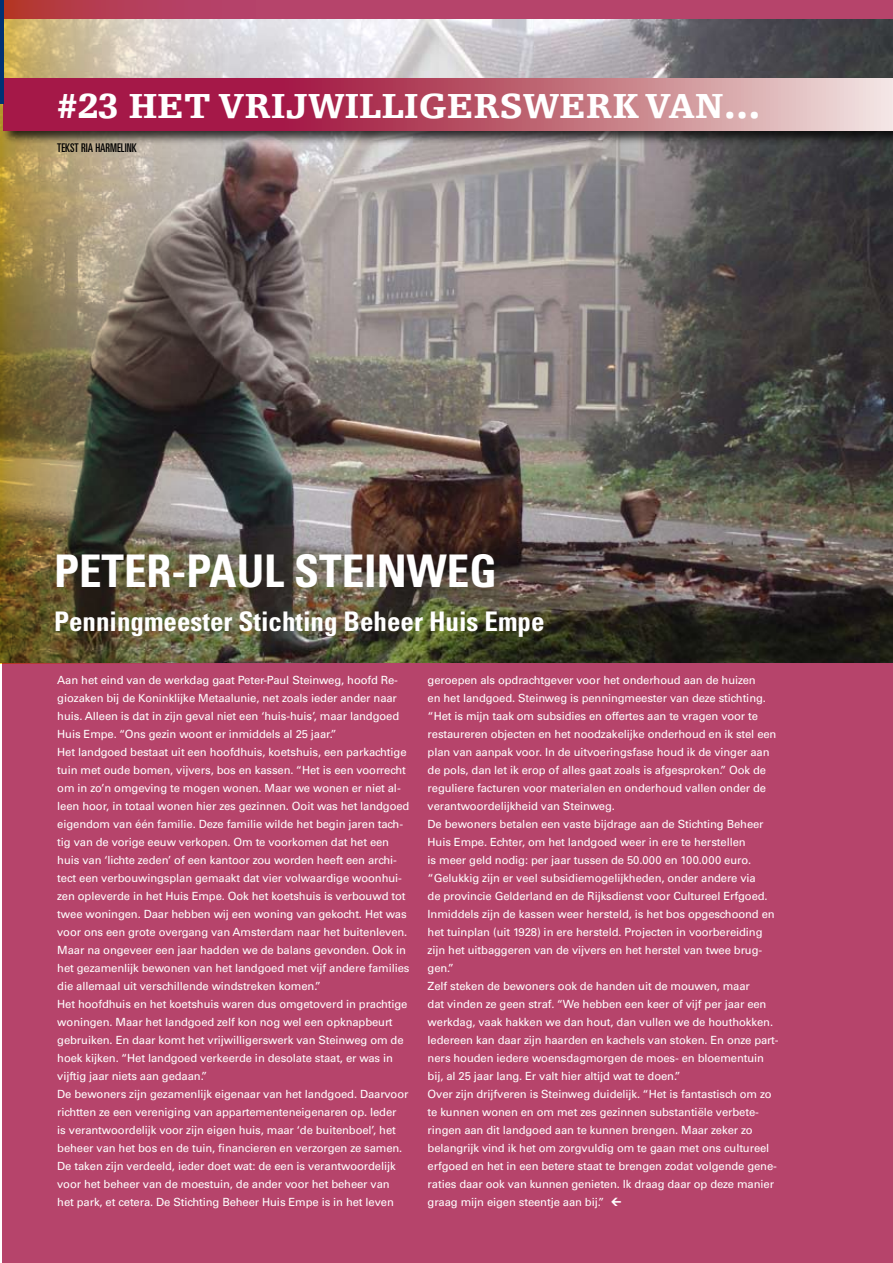
<style>
.page{position:relative;width:893px;height:1263px;background:#fff}
.page>*{position:absolute;margin:0;border:0;box-sizing:border-box;transform-origin:0 0}
.t1{font:700 condensed 45px "Univers";color:#fff}
.t2{font:900 36.75px "Egyptienne F";color:#fff}
.t3{font:700 condensed 27px "Univers";color:#fff}
.t4{font:ultra-condensed 12px "Univers";color:#000}
.t5{font:500 11.25px/18px "Univers CE";letter-spacing:-.01em;color:#fff}
</style>
<div class="page">
<div style="left:3px;top:0;width:890px;height:1263px;background:#b6446b"></div>
<img style="left:255px;top:19px;width:638px;height:643px">
<img style="left:0;top:0;width:255px;height:663px">
<div style="left:1px;top:77px;width:892px;height:69px;background:#000;opacity:.75"></div>
<svg style="left:3px;top:79px;width:890px;height:52px;background:#bc5b73"></svg>
<hr style="left:0;top:0;width:3px;height:104px;background:#003274">
<h2 class="t2" style="left:57px;top:85px;width:705px">#23 HET VRIJWILLIGERSWERK VAN…</h2>
<p class="t4" style="left:57px;top:141px;width:45px">tekst RIA HARME</p>
<p class="t4" style="left:121px;top:141px;width:9px">LINK</p>
<h1 class="t1" style="left:54px;top:544px;width:444px">Peter-Paul Steinweg</h1>
<h3 class="t3" style="left:54px;top:605px;width:492px">Penningmeester Stichting Beheer Huis Empe</h3>
<p class="t5" style="left:57px;top:671px;width:354px">Aan het eind van de werkdag gaat Peter-Paul Steinweg, hoofd Re&shy;giozaken bij de Koninklijke Metaalunie, net zoals ieder ander naar huis. Alleen is dat in zijn geval niet een ‘huis-huis’, maar landgoed Huis Empe. “Ons gezin woont er inmiddels al 25 jaar.”<br>Het landgoed bestaat uit een hoofdhuis, koetshuis, een parkachtige tuin met oude bomen, vijvers, bos en kassen. “Het is een voorrecht om in zo’n omgeving te mogen wonen. Maar we wonen er niet al&shy;leen hoor, in totaal wonen hier zes gezinnen. Ooit was het landgoed eigendom van één familie. Deze familie wilde het begin jaren tach&shy;tig van de vorige eeuw verkopen. Om te voorkomen dat het een huis van ‘lichte zeden’ of een kantoor zou worden heeft een archi&shy;tect een verbouwingsplan gemaakt dat vier volwaardige woonhui&shy;zen opleverde in het Huis Empe. Ook het koetshuis is verbouwd tot twee woningen. Daar hebben wij een woning van gekocht. Het was voor ons een grote overgang van Amsterdam naar het buitenleven.<br>Maar na ongeveer een jaar hadden we de balans gevonden. Ook in het gezamenlijk bewonen van het landgoed met vijf andere families die allemaal uit verschillende windstreken komen.”<br>Het hoofdhuis en het koetshuis waren dus omgetoverd in prachtige woningen. Maar het landgoed zelf kon nog wel een opknapbeurt gebruiken. En daar komt het vrijwilligerswerk van Steinweg om de hoek kijken. “Het landgoed verkeerde in desolate staat, er was in vijftig jaar niets aan gedaan.”<br>De bewoners zijn gezamenlijk eigenaar van het landgoed. Daarvoor richtten ze een vereniging van appartementeneigenaren op. Ieder<br>is verantwoordelijk voor zijn eigen huis, maar ‘de buitenboel’, het beheer van het bos en de tuin, financieren en verzorgen ze samen.<br>De taken zijn verdeeld, ieder doet wat: de een is verantwoordelijk voor het beheer van de moestuin, de ander voor het beheer van<br>het park, et cetera. De Stichting Beheer Huis Empe is in het leven</p>
<p class="t5" style="left:428px;top:671px;width:353px">geroepen als opdrachtgever voor het onderhoud aan de huizen<br>en het landgoed. Steinweg is penningmeester van deze stichting. “Het is mijn taak om subsidies en offertes aan te vragen voor te restaureren objecten en het noodzakelijke onderhoud en ik stel een plan van aanpak voor. In de uitvoeringsfase houd ik de vinger aan de pols, dan let ik erop of alles gaat zoals is afgesproken.” Ook de reguliere facturen voor materialen en onderhoud vallen onder de verantwoordelijkheid van Steinweg.<br>De bewoners betalen een vaste bijdrage aan de Stichting Beheer Huis Empe. Echter, om het landgoed weer in ere te herstellen<br>is meer geld nodig: per jaar tussen de 50.000 en 100.000 euro. “Gelukkig zijn er veel subsidiemogelijkheden, onder andere via<br>de provincie Gelderland en de Rijksdienst voor Cultureel Erfgoed.<br>Inmiddels zijn de kassen weer hersteld, is het bos opgeschoond en het tuinplan (uit 1928) in ere hersteld. Projecten in voorbereiding zijn het uitbaggeren van de vijvers en het herstel van twee brug&shy;gen.”<br>Zelf steken de bewoners ook de handen uit de mouwen, maar<br>dat vinden ze geen straf. “We hebben een keer of vijf per jaar een werkdag, vaak hakken we dan hout, dan vullen we de houthokken.<br>Iedereen kan daar zijn haarden en kachels van stoken. En onze part&shy;ners houden iedere woensdagmorgen de moes- en bloementuin bij, al 25 jaar lang. Er valt hier altijd wat te doen.”<br>Over zijn drijfveren is Steinweg duidelijk. “Het is fantastisch om zo te kunnen wonen en om met zes gezinnen substantiële verbete&shy;ringen aan dit landgoed aan te kunnen brengen. Maar zeker zo belangrijk vind ik het om zorgvuldig om te gaan met ons cultureel erfgoed en het in een betere staat te brengen zodat volgende gene&shy;raties daar ook van kunnen genieten. Ik draag daar op deze manier graag mijn eigen steentje aan bij.”</p>
</div>
